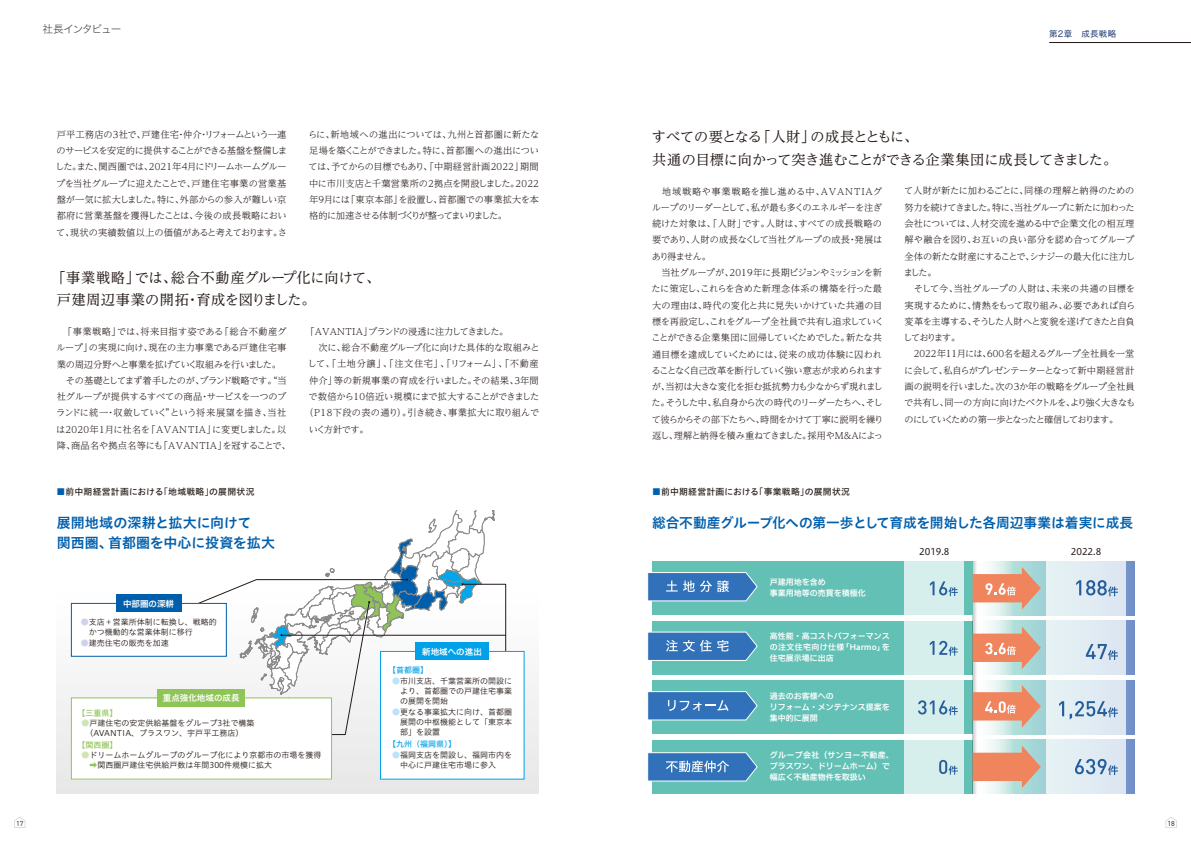
<style>
.page{position:relative;width:1191px;height:842px;background:#fff}
.page>*{position:absolute;margin:0;border:0;box-sizing:border-box;transform-origin:0 0}
.t1{font:14.2px/22.7px "UD Reimin Pro";letter-spacing:-.015em;color:#231916}
.t2{font:14.2px/22.7px "UD Reimin Pro";letter-spacing:.01em;color:#231916}
.t3{font:14px/20px "Hiragino UD Sans Std W6";letter-spacing:-.01em;color:#005fad}
.t4{font:10.6px "Hira Kaku Std N W2";letter-spacing:-.095em;color:#3f3b3a}
.t5{font:300 9.2px/16.3px "UD Reimin Pro";letter-spacing:-.035em;color:#231916;text-align:justify}
.t6{font:300 9.2px/16.3px "UD Reimin Pro";letter-spacing:-.01em;color:#231916}
.t7{font:300 9.2px "UD Reimin Pro";letter-spacing:.065em;color:#231916}
.t8{font:300 9.2px "UD Reimin Pro";letter-spacing:.03em;color:#231916}
.t9{font:300 9.2px "UD Reimin Pro";letter-spacing:.005em;color:#231916}
.t10{font:9.2px "Hiragino UD Sans F Std W4";color:#231916}
.t11{font:8.9px "Hiragino UD Sans Std W5";letter-spacing:.03em;color:#231916}
.t12{font:8.5px "Hiragino UD Sans F Std W6";color:#fff}
.t13{font:8.5px "Hira Kaku Std N W3";letter-spacing:.03em;color:#002164}
.t14{font:8px/10px "Hiragino UD Sans Std W3";color:#231916}
.t15{font:8px/11px "Hiragino UD Sans F Std W6";color:#fff}
.t16{font:8px "Hiragino UD Sans Std W5";color:#00a1e9}
.t17{font:8px "Hiragino UD Sans Std W5";color:#8ec556}
.t18{font:7.1px "DIN Pro";color:#231916}
.s1{color:#005fad}
.s2{color:#cdd3eb}
.s3{color:#d0e5b4}
.s4{color:#8ec556}
.s5{color:#bbe3f9}
</style>
<div class="page">
<svg style="left:15px;top:817px;width:10px;height:11px"></svg>
<svg style="left:1165px;top:817px;width:11px;height:11px"></svg>
<svg style="left:990px;top:561px;width:144px;height:54px"></svg>
<div style="left:652px;top:740px;width:320px;height:54px;background:#62c0b5"></div>
<svg style="left:990px;top:740px;width:144px;height:54px"></svg>
<div style="left:652px;top:680px;width:320px;height:54px;background:#62c0b5"></div>
<svg style="left:990px;top:680px;width:144px;height:54px"></svg>
<div style="left:652px;top:621px;width:320px;height:54px;background:#62c0b5"></div>
<svg style="left:990px;top:621px;width:144px;height:54px"></svg>
<svg style="left:57px;top:584px;width:482px;height:210px"></svg>
<svg style="left:197px;top:510px;width:309px;height:225px"></svg>
<div style="left:71px;top:698px;width:260px;height:81px;background:#fff"></div>
<div style="left:157px;top:689px;width:88px;height:17px;background:#8ec556"></div>
<div style="left:380px;top:651px;width:144px;height:128px;background:#fff"></div>
<div style="left:380px;top:651px;width:144px;height:128px;border:1px solid #00a1e9"></div>
<div style="left:415px;top:643px;width:74px;height:17px;background:#00a1e9"></div>
<div style="left:71px;top:603px;width:155px;height:53px;background:#fff"></div>
<div style="left:71px;top:603px;width:156px;height:54px;border:1px solid #005fad"></div>
<div style="left:116px;top:595px;width:65px;height:17px;background:#005fad"></div>
<svg style="left:972px;top:561px;width:5px;height:233px"></svg>
<div style="left:652px;top:561px;width:320px;height:54px;background:#62c0b5"></div>
<svg style="left:972px;top:567px;width:68px;height:42px"></svg>
<svg style="left:647px;top:572px;width:111px;height:30px"></svg>
<svg style="left:1046px;top:561px;width:79px;height:233px;fill:#e2eef3"></svg>
<svg style="left:904px;top:561px;width:60px;height:233px;fill:#d7efec"></svg>
<svg style="left:1076px;top:580px;width:42px;height:16px"></svg>
<svg style="left:930px;top:581px;width:27px;height:15px"></svg>
<svg style="left:647px;top:752px;width:111px;height:30px"></svg>
<svg style="left:972px;top:746px;width:68px;height:42px"></svg>
<svg style="left:939px;top:760px;width:18px;height:15px"></svg>
<svg style="left:1075px;top:759px;width:43px;height:16px"></svg>
<svg style="left:972px;top:685px;width:68px;height:43px"></svg>
<svg style="left:647px;top:691px;width:111px;height:30px"></svg>
<svg style="left:918px;top:700px;width:39px;height:15px"></svg>
<svg style="left:1059px;top:701px;width:59px;height:19px"></svg>
<svg style="left:972px;top:626px;width:68px;height:43px"></svg>
<svg style="left:647px;top:631px;width:111px;height:30px"></svg>
<svg style="left:930px;top:641px;width:27px;height:15px"></svg>
<svg style="left:1085px;top:644px;width:33px;height:16px"></svg>
<hr style="left:1049px;top:42px;width:142px;height:1px;background:#211714">
<p class="t4" style="left:43px;top:21px;width:81px">社長インタビュー</p>
<p class="t13" style="left:1049px;top:27px;width:69px">第2章　成長戦略</p>
<p class="t5" style="left:55px;top:126px;width:234px">戸平工務店の3社で、戸建住宅・仲介・リフォームという一連のサービスを安定的に提供することができる基盤を整備しました。また、関西圏では、2021年4月にドリームホームグループを当社グループに迎えたことで、戸建住宅事業の営業基盤が一気に拡大しました。特に、外部からの参入が難しい京都府に営業基盤を獲得したことは、今後の成長戦略において、現状の実績数値以上の価値があると考えております。さ</p>
<p class="t5" style="left:308px;top:126px;width:233px">らに、新地域への進出については、九州と首都圏に新たな足場を築くことができました。特に、首都圏への進出については、予てからの目標でもあり、「中期経営計画2022」期間中に市川支店と千葉営業所の2拠点を開設しました。2022年9月には「東京本部」を設置し、首都圏での事業拡大を本格的に加速させる体制づくりが整ってまいりました。</p>
<h1 class="t2" style="left:57px;top:265px;width:325px;text-indent:-5px">「事業戦略」では、総合不動産グループ化に向けて、戸建周辺事業の開拓・育成を図りました。</h1>
<p class="t6" style="left:56px;top:323px;width:236px">　「事業戦略」では、将来目指す姿である「総合不動産グループ」の実現に向け、現在の主力事業である戸建住宅事業の周辺分野へと事業を拡げていく取組みを行いました。　その基礎としてまず着手したのが、ブランド戦略です。“当社グループが提供するすべての商品・サービスを一つのブランドに統一・収斂していく”という将来展望を描き、当社は2020年1月に社名を「AVANTIA」に変更しました。以降、商品名や拠点名等にも「AVANTIA」を冠することで、</p>
<p class="t5" style="left:306px;top:323px;width:204px">「AVANTIA」ブランドの浸透に注力してきました。</p>
<p class="t5" style="left:309px;top:339px;width:232px">　次に、総合不動産グループ化に向けた具体的な取組みと</p>
<p class="t7" style="left:307px;top:356px;width:233px">して、「土地分譲」、「注文住宅」、「リフォーム」、「不動産</p>
<p class="t9" style="left:309px;top:373px;width:231px">仲介」等の新規事業の育成を行いました。その結果、3年間</p>
<p class="t5" style="left:309px;top:388px;width:232px">で数倍から10倍近い規模にまで拡大することができました</p>
<p class="t8" style="left:304px;top:405px;width:236px">（P18下段の表の通り）。引き続き、事業拡大に取り組んで</p>
<p class="t5" style="left:309px;top:421px;width:61px">いく方針です。</p>
<h1 class="t1" style="left:651px;top:125px;width:467px">すべての要となる「人財」の成長とともに、<br>共通の目標に向かって突き進むことができる企業集団に成長してきました。</h1>
<p class="t5" style="left:651px;top:183px;width:234px;text-align:left">　地域戦略や事業戦略を推し進める中、AVANTIAグループのリーダーとして、私が最も多くのエネルギーを注ぎ続けた対象は、「人財」です。人財は、すべての成長戦略の要であり、人財の成長なくして当社グループの成長・発展はあり得ません。<br>　当社グループが、2019年に長期ビジョンやミッションを新たに策定し、これらを含めた新理念体系の構築を行った最大の理由は、時代の変化と共に見失いかけていた共通の目標を再設定し、これをグループ全社員で共有し追求していくことができる企業集団に回帰していくためでした。新たな共通目標を達成していくためには、従来の成功体験に囚われることなく自己改革を断行していく強い意志が求められますが、当初は大きな変化を拒む抵抗勢力も少なからず現れました。そうした中、私自身から次の時代のリーダーたちへ、そして彼らからその部下たちへ、時間をかけて丁寧に説明を繰り返し、理解と納得を積み重ねてきました。採用やM&amp;Aによっ</p>
<p class="t5" style="left:903px;top:182px;width:234px;text-align:left">て人財が新たに加わるごとに、同様の理解と納得のための努力を続けてきました。特に、当社グループに新たに加わった会社については、人材交流を進める中で企業文化の相互理解や融合を図り、お互いの良い部分を認め合ってグループ全体の新たな財産にすることで、シナジーの最大化に注力しました。<br>　そして今、当社グループの人財は、未来の共通の目標を実現するために、情熱をもって取り組み、必要であれば自ら変革を主導する、そうした人財へと変貌を遂げてきたと自負しております。<br>　2022年11月には、600名を超えるグループ全社員を一堂に会して、私自らがプレゼンテーターとなって新中期経営計画の説明を行いました。次の3か年の戦略をグループ全社員で共有し、同一の方向に向けたベクトルを、より強く大きなものにしていくための第一歩となったと確信しております。</p>
<p class="t11" style="left:57px;top:485px;width:199px"><span class="s1">■</span>前中期経営計画における「地域戦略」の展開状況</p>
<p class="t11" style="left:652px;top:485px;width:199px"><span class="s1">■</span>前中期経営計画における「事業戦略」の展開状況</p>
<h2 class="t3" style="left:57px;top:512px;width:220px">展開地域の深耕と拡大に向けて<br>関西圏、首都圏を中心に投資を拡大</h2>
<h2 class="t3" style="left:652px;top:512px;width:482px">総合不動産グループ化への第一歩として育成を開始した各周辺事業は着実に成長</h2>
<p class="t10" style="left:919px;top:544px;width:32px">2019.8</p>
<p class="t10" style="left:1070px;top:544px;width:32px">2022.8</p>
<p class="t12" style="left:123px;top:597px;width:52px">中部圏の深耕</p>
<p class="t14" style="left:89px;top:616px;width:129px;text-indent:-8px"><span class="s2">●</span>支店＋営業所体制に転換し、戦略的かつ機動的な営業体制に移行</p>
<p class="t14" style="left:81px;top:637px;width:89px"><span class="s2">●</span>建売住宅の販売を加速</p>
<p class="t12" style="left:163px;top:691px;width:78px">重点強化地域の成長</p>
<p class="t17" style="left:77px;top:707px;width:41px">【三重県】</p>
<p class="t14" style="left:85px;top:718px;width:170px;text-indent:-4px"><span class="s3">●</span>戸建住宅の安定供給基盤をグループ3社で構築（AVANTIA、プラスワン、宇戸平工務店）</p>
<p class="t17" style="left:77px;top:739px;width:41px">【関西圏】</p>
<p class="t14" style="left:89px;top:750px;width:234px;text-indent:-8px"><span class="s3">●</span>ドリームホームグループのグループ化により京都市の市場を獲得<span class="s4">➡</span>関西圏戸建住宅供給戸数は年間300件規模に拡大</p>
<p class="t12" style="left:422px;top:645px;width:61px">新地域への進出</p>
<p class="t16" style="left:388px;top:664px;width:41px">【首都圏】</p>
<p class="t14" style="left:400px;top:676px;width:113px;text-align:justify;text-indent:-8px"><span class="s5">●</span>市川支店、千葉営業所の開設により、首都圏での戸建住宅事業の展開を開始</p>
<p class="t14" style="left:400px;top:707px;width:113px;text-align:justify;text-indent:-8px"><span class="s5">●</span>更なる事業拡大に向け、首都圏展開の中枢機能として「東京本部」を設置</p>
<p class="t16" style="left:388px;top:738px;width:69px">【九州（福岡県）】</p>
<p class="t14" style="left:400px;top:750px;width:113px;text-indent:-8px"><span class="s5">●</span>福岡支店を開設し、福岡市内を中心に戸建住宅市場に参入</p>
<p class="t15" style="left:769px;top:576px;width:97px">戸建用地を含め<br>事業用地等の売買を積極化</p>
<p class="t15" style="left:769px;top:630px;width:121px;text-align:justify">高性能・高コストパフォーマンスの注文住宅向け仕様「Harmo」を住宅展示場に出店</p>
<p class="t15" style="left:769px;top:690px;width:121px">過去のお客様への<br>リフォーム・メンテナンス提案を集中的に展開</p>
<p class="t15" style="left:769px;top:749px;width:125px">グループ会社（サンヨー不動産、プラスワン、ドリームホーム）で幅広く不動産物件を取扱い</p>
<p class="t18" style="left:16px;top:819px;width:9px">17</p>
<p class="t18" style="left:1167px;top:819px;width:9px">18</p>
</div>
